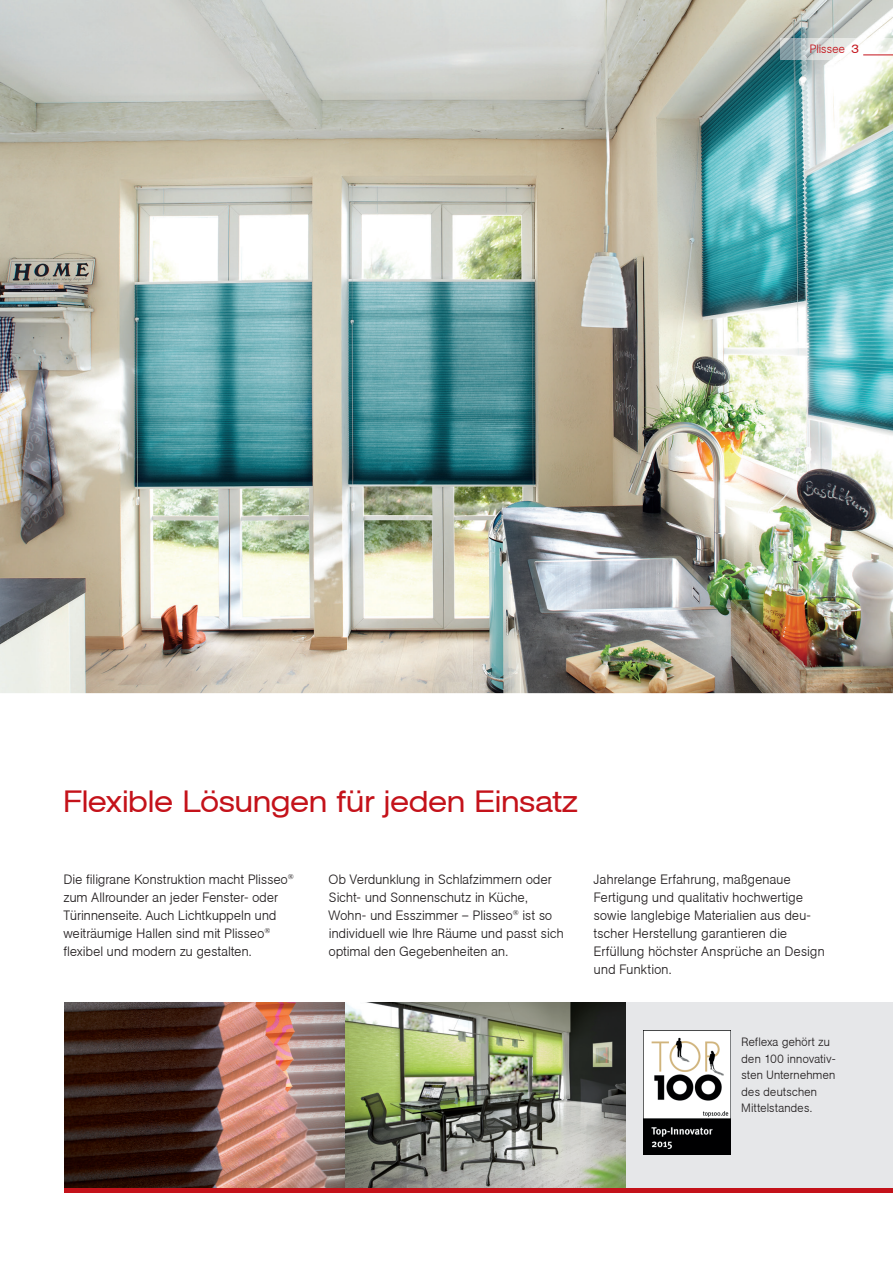
<style>
.page{position:relative;width:893px;height:1263px;background:#fff}
.page>*{position:absolute;margin:0;border:0;box-sizing:border-box;transform-origin:0 0}
.t1{font:30px "Agba Extended Normal";color:#c4121a}
.t2{font:700 13.5px/18px "Agba Small";letter-spacing:.01em;color:#231f20}
.t3{font:700 12px/16.5px "Agba Small";letter-spacing:.01em;color:#231f20}
.t4{font:700 12px "Agba Small";color:#c4121a}
.s1{font-family:"Agba Extended Normal";font-weight:400}
</style>
<div class="page">
<img style="left:0;top:0;width:893px;height:693px">
<img style="left:65px;top:1002px;width:548px;height:186px">
<div style="left:613px;top:1002px;width:280px;height:191px;background:#e6e7e9"></div>
<img style="left:643px;top:1031px;width:88px;height:124px">
<img style="left:781px;top:39px;width:112px;height:20px">
<hr style="left:863px;top:55px;width:30px;height:1px;background:#c4121a">
<div style="left:65px;top:1188px;width:828px;height:5px;background:#c4121a"></div>
<p class="t4" style="left:810px;top:42px;width:51px">Plissee <span class="s1">3</span></p>
<h1 class="t1" style="left:64px;top:784px;width:516px">Flexible Lösungen für jeden Einsatz</h1>
<p class="t2" style="left:64px;top:870px;width:232px">Die filigrane Kon struktion macht Plisseo<sup>® </sup>zum Allrounder an jeder Fenster- oder Tür innen seite. Auch Lichtkuppeln und weiträumige Hallen sind mit Plisseo<sup>® </sup>flexibel und modern zu gestalten.</p>
<p class="t2" style="left:329px;top:870px;width:236px">Ob Verdunklung in Schlafzimmern oder Sicht- und Sonnenschutz in Küche, Wohn- und Esszimmer – Plisseo<sup>®</sup> ist so individuell wie Ihre Räume und passt sich optimal den Gegebenheiten an.</p>
<p class="t2" style="left:594px;top:870px;width:232px">Jahrelange Erfahrung, maß genaue Fertigung und qualitativ hochwertige sowie langlebige Materialien aus deu&shy;tscher Herstellung garantieren die Erfüllung höchster Ansprüche an Design und Funktion.</p>
<p class="t3" style="left:742px;top:1033px;width:96px">Reflexa gehört zu den 100 innovativ&shy;sten Unternehmen des deutschen<br>Mittelstandes.</p>
</div>
